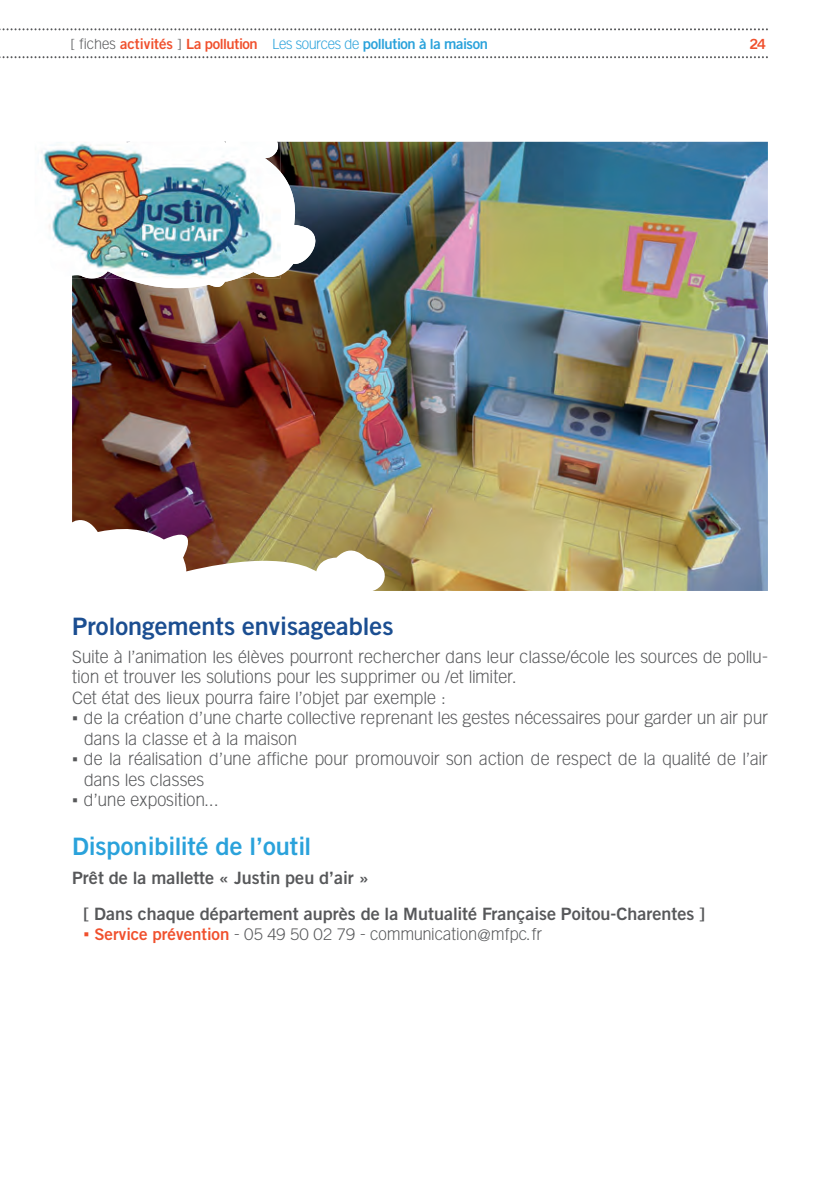
<style>
.page{position:relative;width:840px;height:1191px;background:#fff}
.page>*{position:absolute;margin:0;border:0;box-sizing:border-box;transform-origin:0 0}
.t1{font:700 24px "Goethe Gothic";color:#1b4e91}
.t2{font:700 24px "Goethe Gothic";color:#2aa2db}
.t3{font:17px/20.4px "Goethe Gothic";color:#57585a}
.t4{font:700 17px/36.4px "Goethe Gothic";color:#57585a}
.t5{font:16px "Goethe Gothic";color:#57585a}
.t6{font:700 14px "Goethe Gothic";letter-spacing:-.025em;color:#f0502d}
.s1{font-weight:400;color:#57585a}
.s2{font-weight:400;color:#2aa2db}
.s3{color:#2aa2db}
.s4{font-family:"Century Gothic"}
.s5{font-family:"Century Gothic";font-weight:700;font-size:17px;color:#f0502d}
.s6{font-weight:700;color:#f0502d}
</style>
<div class="page">
<svg style="left:0;top:28px;width:767px;height:30px"></svg>
<img style="left:72px;top:142px;width:695px;height:449px">
<img style="left:72px;top:141px;width:261px;height:156px">
<img style="left:38px;top:142px;width:242px;height:136px">
<svg style="left:72px;top:513px;width:384px;height:78px"></svg>
<p class="t6" style="left:71px;top:35px;width:418px"><span class="s1">[ fiches</span> activités <span class="s1">]</span> La pollution <span class="s2">Les sources de</span> <span class="s3">pollution à la maison</span></p>
<p class="t6" style="left:749px;top:35px;width:18px">24</p>
<h1 class="t1" style="left:72px;top:611px;width:323px">Prolongements envisageables</h1>
<p class="t3" style="left:72px;top:646px;width:697px">Suite à l’animation les élèves pourront rechercher dans leur classe/école les sources de pollu&shy;tion et trouver les solutions pour les supprimer ou /et limiter.<br>Cet état des lieux pourra faire l’objet par exemple :</p>
<p class="t3" style="left:84px;top:708px;width:685px;text-indent:-12px"><span class="s4">▪</span> de la création d’une charte collective reprenant les gestes nécessaires pour garder un air pur dans la classe et à la maison</p>
<p class="t3" style="left:84px;top:748px;width:685px;text-indent:-12px"><span class="s4">▪</span> de la réalisation d’une affiche pour promouvoir son action de respect de la qualité de l’air dans les classes</p>
<p class="t3" style="left:72px;top:789px;width:149px"><span class="s4">▪</span> d’une exposition...</p>
<h1 class="t2" style="left:72px;top:831px;width:240px">Disponibilité de l’outil</h1>
<p class="t4" style="left:83px;top:859px;width:623px;text-indent:-11px">Prêt de la mallette « Justin peu d’air »<br>[ Dans chaque département auprès de la Mutualité Française Poitou-Charentes ]</p>
<p class="t5" style="left:83px;top:925px;width:460px"><span class="s5">▪</span> <span class="s6">Service prévention</span> - 05 49 50 02 79 - communication@mfpc.fr</p>
</div>
